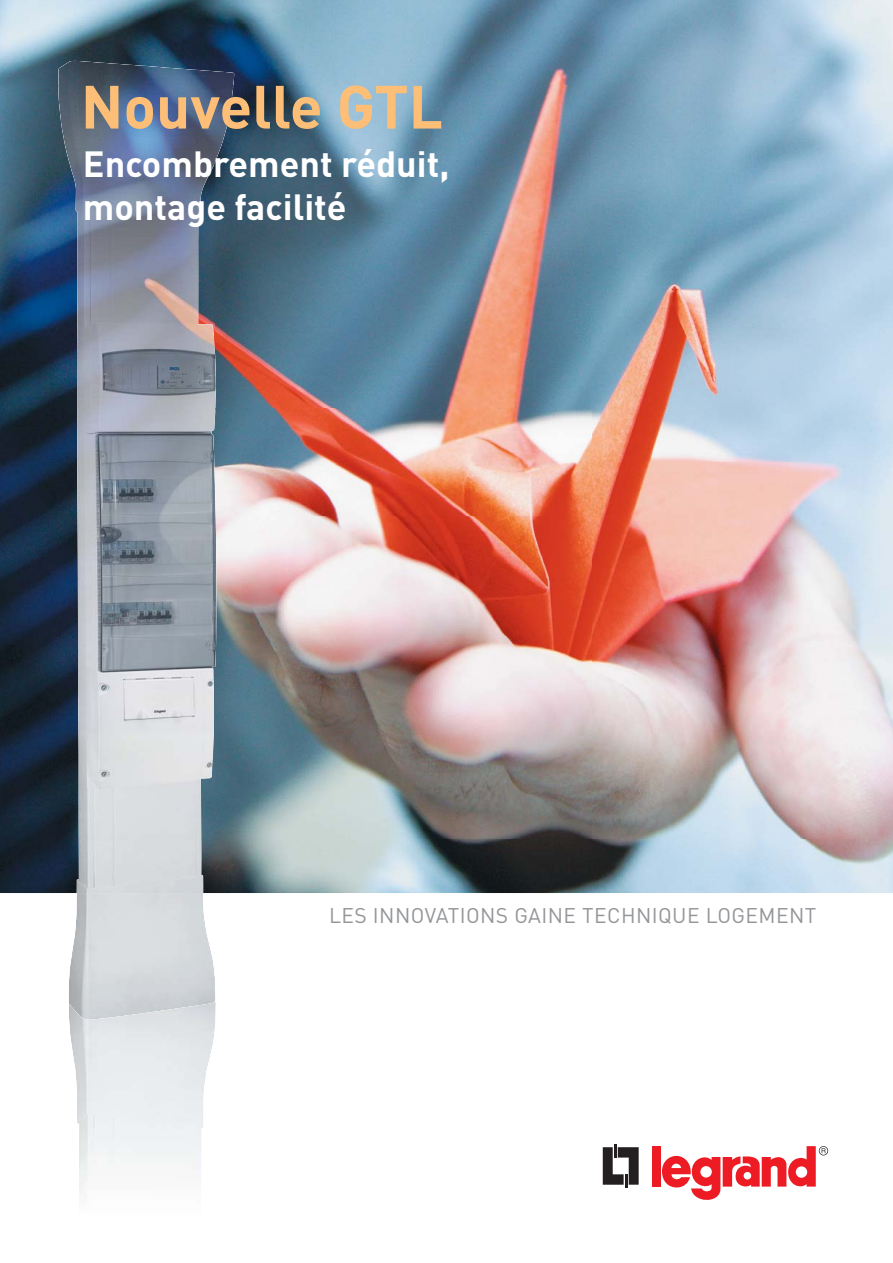
<style>
.page{position:relative;width:893px;height:1263px;background:#fff}
.page>*{position:absolute;margin:0;border:0;box-sizing:border-box;transform-origin:0 0}
.t1{font:700 60px "DIN";color:#fdbf77}
.t2{font:700 36px/43.5px "DIN";color:#fff}
.t3{font:21px "DIN";letter-spacing:.02em;color:#939598}
</style>
<div class="page">
<img style="left:0;top:0;width:893px;height:86px">
<img style="left:0;top:86px;width:76px;height:807px">
<img style="left:234px;top:86px;width:357px;height:322px">
<img style="left:591px;top:86px;width:302px;height:753px">
<img style="left:234px;top:408px;width:358px;height:108px">
<img style="left:215px;top:516px;width:377px;height:323px">
<img style="left:204px;top:789px;width:11px;height:104px">
<img style="left:214px;top:839px;width:679px;height:54px">
<img style="left:69px;top:1020px;width:146px;height:181px">
<img style="left:58px;top:61px;width:176px;height:728px">
<img style="left:76px;top:789px;width:128px;height:104px">
<img style="left:69px;top:893px;width:147px;height:127px">
<svg style="left:603px;top:1144px;width:36px;height:44px"></svg>
<div style="left:652px;top:1146px;width:8px;height:40px;background:#ed1c24"></div>
<svg style="left:662px;top:1146px;width:166px;height:54px"></svg>
<h1 class="t1" style="left:81px;top:86px;width:364px">Nouvelle GTL</h1>
<h2 class="t2" style="left:83px;top:146px;width:368px">Encombrement réduit, montage facilité</h2>
<p class="t3" style="left:329px;top:908px;width:489px">LES INNOVATIONS GAINE TECHNIQUE LOGEMENT</p>
</div>
